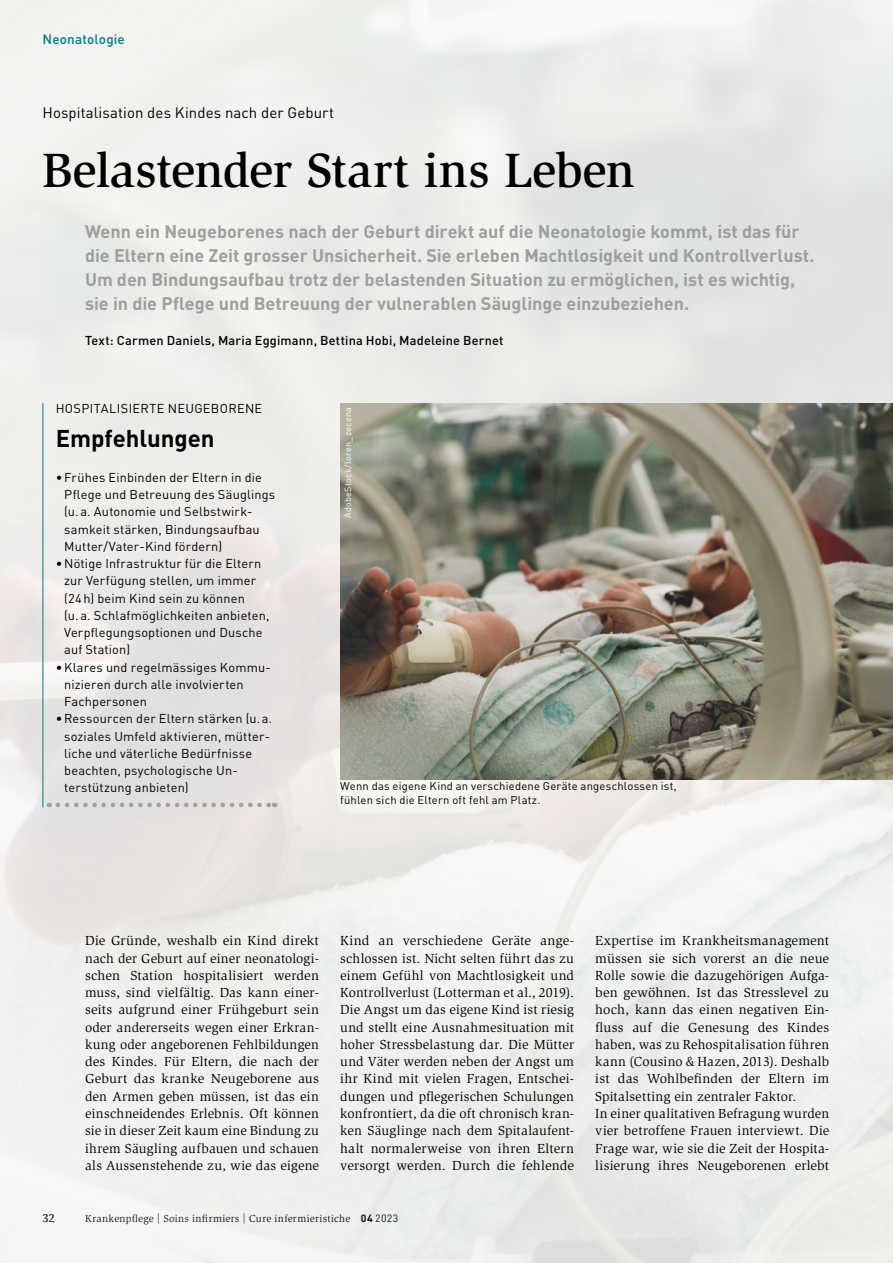
<style>
.page{position:relative;width:893px;height:1263px;background:#fff}
.page>*{position:absolute;margin:0;border:0;box-sizing:border-box;transform-origin:0 0}
.t1{font:500 49.5px "Slimbach Std";color:#000}
.t2{font:700 24px "DIN Pro";letter-spacing:-.005em;color:#000}
.t3{font:700 18px/24px "DIN Pro";color:#9d9e9e}
.t4{font:15px "DIN Pro";letter-spacing:.005em;color:#000}
.t5{font:13.5px/17.2px "Slimbach Std";letter-spacing:.015em;color:#000;text-align:justify}
.t6{font:500 13.5px "DIN Pro";letter-spacing:.01em;color:#007b81}
.t7{font:12.75px/17.2px "DIN Pro";letter-spacing:.015em;color:#000}
.t8{font:500 12.75px "DIN Pro";letter-spacing:.015em;color:#000}
.t9{font:700 12px "Esta Pro";color:#000}
.t10{font:11.25px/13.5px "DIN Pro";letter-spacing:.02em;color:#000}
.t11{font:10.5px "Slimbach Std";letter-spacing:.025em;color:#000}
.t12{font:9px "DIN Pro";letter-spacing:.03em;color:#fff}
.s1{font-family:"DIN Pro";font-weight:700}
.s2{font-family:"DIN Pro"}
</style>
<div class="page">
<img style="left:0;top:0;width:893px;height:1263px">
<svg style="left:58px;top:803px;width:217px;height:4px"></svg>
<hr style="left:43px;top:403px;width:1px;height:404px;background:#007b81">
<img style="left:340px;top:403px;width:553px;height:376px">
<p class="t6" style="left:43px;top:30px;width:84px">Neonatologie</p>
<p class="t4" style="left:43px;top:103px;width:293px">Hospitalisation des Kindes nach der Geburt</p>
<h1 class="t1" style="left:43px;top:141px;width:594px">Belastender Start ins Leben</h1>
<p class="t3" style="left:85px;top:219px;width:731px">Wenn ein Neugeborenes nach der Geburt direkt auf die Neonatologie kommt, ist das für die Eltern eine Zeit grosser Unsicherheit. Sie erleben Machtlosigkeit und Kontrollverlust.<br>Um den Bindungsaufbau trotz der belastenden Situation zu ermöglichen, ist es wichtig, sie in die Pflege und Betreuung der vulnerablen Säuglinge einzubeziehen.</p>
<p class="t8" style="left:85px;top:331px;width:420px">Text: Carmen Daniels, Maria Eggimann, Bettina Hobi, Madeleine Bernet</p>
<p class="t7" style="left:56px;top:399px;width:208px">HOSPITALISIERTE NEUGEBORENE</p>
<h2 class="t2" style="left:56px;top:422px;width:160px">Empfehlungen</h2>
<p class="t7" style="left:64px;top:468px;width:213px;text-indent:-9px">•Frühes Einbinden der Eltern in die Pflege und Betreuung des Säuglings (u.a. Autonomie und Selbstwirk&shy;samkeit stärken, Bindungsaufbau Mutter/Vater-Kind fördern)</p>
<p class="t7" style="left:64px;top:554px;width:207px;text-indent:-9px">•Nötige Infrastruktur für die Eltern zur Verfügung stellen, um immer (24h) beim Kind sein zu können (u.a. Schlafmöglichkeiten anbieten,<br>Verpflegungsoptionen und Dusche auf Station)</p>
<p class="t7" style="left:64px;top:658px;width:208px;text-indent:-9px">•Klares und regelmässiges Kommu&shy;nizieren durch alle involvierten<br>Fachpersonen</p>
<p class="t7" style="left:64px;top:709px;width:210px;text-indent:-9px">•Ressourcen der Eltern stärken (u.a. soziales Umfeld aktivieren, mütter&shy;liche und väterliche Bedürfnisse beachten, psychologische Un&shy;terstützung anbieten)</p>
<p class="t12" style="left:342px;top:518px;width:112px;rotate:-90deg">AdobeStock/loren_zecena</p>
<p class="t10" style="left:340px;top:779px;width:338px">Wenn das eigene Kind an verschiedene Geräte angeschlossen ist, fühlen sich die Eltern oft fehl am Platz.</p>
<p class="t5" style="left:85px;top:932px;width:235px">Die Gründe, weshalb ein Kind direkt nach der Geburt auf einer neonatologi&shy;schen Station hospitalisiert werden muss, sind vielfältig. Das kann einer&shy;seits aufgrund einer Frühgeburt sein oder andererseits wegen einer Erkran&shy;kung oder angeborenen Fehlbildungen des Kindes. Für Eltern, die nach der Geburt das kranke Neugeborene aus den Armen geben müssen, ist das ein einschneidendes Erlebnis. Oft können sie in dieser Zeit kaum eine Bindung zu ihrem Säugling aufbauen und schauen als Aussenstehende zu, wie das eigene</p>
<p class="t5" style="left:340px;top:932px;width:235px">Kind an verschiedene Geräte ange&shy;schlossen ist. Nicht selten führt das zu einem Gefühl von Machtlosigkeit und Kontrollverlust (Lotterman et al., 2019).<br>Die Angst um das eigene Kind ist riesig und stellt eine Ausnahmesituation mit hoher Stressbelastung dar. Die Mütter und Väter werden neben der Angst um ihr Kind mit vielen Fragen, Entschei&shy;dungen und pflegerischen Schulungen konfrontiert, da die oft chronisch kran&shy;ken Säuglinge nach dem Spitalaufent&shy;halt normalerweise von ihren Eltern versorgt werden. Durch die fehlende</p>
<p class="t5" style="left:595px;top:932px;width:235px;text-align:left">Expertise im Krankheitsmanagement müssen sie sich vorerst an die neue Rolle sowie die dazugehörigen Aufga&shy;ben gewöhnen. Ist das Stresslevel zu hoch, kann das einen negativen Ein&shy;fluss auf die Genesung des Kindes haben, was zu Rehospitalisation führen kann (Cousino &amp; Hazen, 2013). Deshalb ist das Wohlbefinden der Eltern im Spitalsetting ein zentraler Faktor.<br>In einer qualitativen Befragung wurden vier betroffene Frauen interviewt. Die Frage war, wie sie die Zeit der Hospita&shy;lisierung ihres Neugeborenen erlebt</p>
<p class="t9" style="left:43px;top:1209px;width:14px">32</p>
<p class="t11" style="left:85px;top:1212px;width:315px">Krankenpflege | Soins infirmiers | Cure infermieristiche <span class="s1">04</span> <span class="s2">2023</span></p>
</div>
